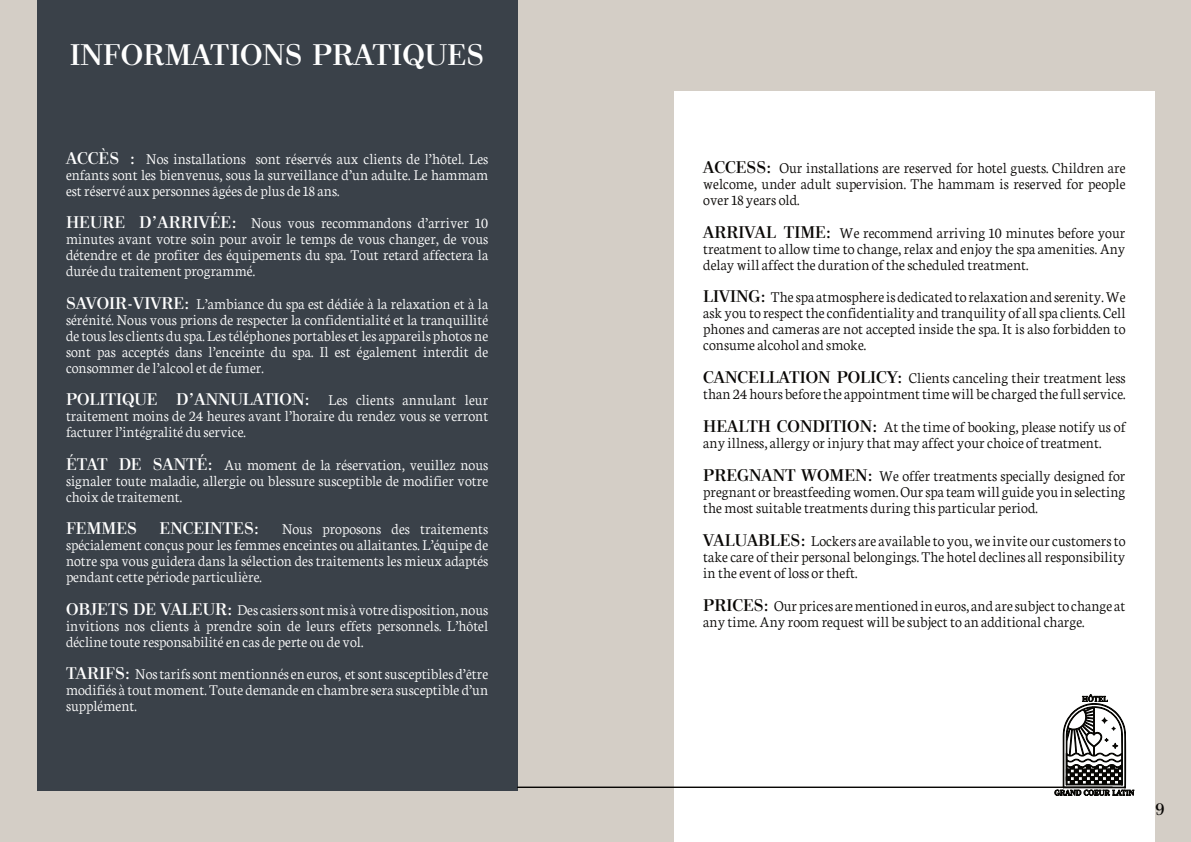
<style>
.page{position:relative;width:1191px;height:842px;background:#d4cec6}
.page>*{position:absolute;margin:0;border:0;box-sizing:border-box;transform-origin:0 0}
.t1{font:28.2px "Vinegar";color:#fff}
.t2{font:300 16px/16px "Neuton";color:#fff;text-align:justify}
.t3{font:300 16px/16px "Neuton";color:#090705;text-align:justify}
.t4{font:16px "Vinegar";color:#fff}
.t5{font:16px "Vinegar";color:#090705}
.s1{font-family:"Vinegar";font-weight:400}
.s2{font-family:"Neuton";font-weight:300}
</style>
<div class="page">
<div style="left:37px;top:0;width:480px;height:791px;background:#3a4149"></div>
<div style="left:674px;top:91px;width:480px;height:751px;background:#fff"></div>
<div style="left:517px;top:787px;width:595px;height:1px;background:#b28b43;border:1px solid #080704"></div>
<svg style="left:1054px;top:694px;width:80px;height:102px"></svg>
<h1 class="t1" style="left:70px;top:44px;width:416px">INFORMATIONS PRATIQUES</h1>
<p class="t2" style="left:66px;top:150px;width:424px"><span class="s1">ACCÈS :</span> Nos installations sont réservés aux clients de l’hôtel. Les enfants sont les bienvenus, sous la surveillance d’un adulte. Le hammam est réservé aux personnes âgées de plus de 18 ans.</p>
<p class="t2" style="left:66px;top:214px;width:424px"><span class="s1">HEURE D’ARRIVÉE:</span> Nous vous recommandons d’arriver 10 minutes avant votre soin pour avoir le temps de vous changer, de vous détendre et de profiter des équipements du spa. Tout retard affectera la durée du traitement programmé.</p>
<p class="t2" style="left:66px;top:295px;width:424px"><span class="s1">SAVOIR-VIVRE:</span> L’ambiance du spa est dédiée à la relaxation et à la sérénité. Nous vous prions de respecter la confidentialité et la tranquillité de tous les clients du spa. Les téléphones portables et les appareils photos ne sont pas acceptés dans l’enceinte du spa. Il est également interdit de consommer de l’alcool et de fumer.</p>
<p class="t4" style="left:66px;top:393px;width:424px">POLITIQUE D’ANNULATION: <span class="s2">Les clients annulant leur</span></p>
<p class="t2" style="left:66px;top:407px;width:424px">traitement moins de 24 heures avant l’horaire du rendez vous se verront facturer l’intégralité du service.</p>
<p class="t2" style="left:66px;top:456px;width:424px"><span class="s1">ÉTAT DE SANTÉ:</span> Au moment de la réservation, veuillez nous signaler toute maladie, allergie ou blessure susceptible de modifier votre choix de traitement.</p>
<p class="t4" style="left:66px;top:522px;width:72px">FEMMES</p>
<p class="t4" style="left:160px;top:522px;width:101px">ENCEINTES:</p>
<p class="t2" style="left:66px;top:520px;width:424px;text-indent:216px">Nous proposons des traitements spécialement conçus pour les femmes enceintes ou allaitantes. L’équipe de notre spa vous guidera dans la sélection des traitements les mieux adaptés pendant cette période particulière.</p>
<p class="t2" style="left:66px;top:600px;width:424px"><span class="s1">OBJETS DE VALEUR:</span> Des casiers sont mis à votre disposition, nous invitions nos clients à prendre soin de leurs effets personnels. L’hôtel décline toute responsabilité en cas de perte ou de vol.</p>
<p class="t2" style="left:66px;top:665px;width:424px"><span class="s1">TARIFS:</span> Nos tarifs sont mentionnés en euros, et sont susceptibles d’être modifiés à tout moment. Toute demande en chambre sera susceptible d’un supplément.</p>
<p class="t3" style="left:703px;top:158px;width:424px"><span class="s1">ACCESS:</span> Our installations are reserved for hotel guests. Children are welcome, under adult supervision. The hammam is reserved for people over 18 years old.</p>
<p class="t3" style="left:703px;top:223px;width:424px"><span class="s1">ARRIVAL TIME:</span> We recommend arriving 10 minutes before your treatment to allow time to change, relax and enjoy the spa amenities. Any delay will affect the duration of the scheduled treatment.</p>
<p class="t3" style="left:703px;top:288px;width:424px"><span class="s1">LIVING:</span> The spa atmosphere is dedicated to relaxation and serenity. We ask you to respect the confidentiality and tranquility of all spa clients. Cell phones and cameras are not accepted inside the spa. It is also forbidden to consume alcohol and smoke.</p>
<p class="t3" style="left:703px;top:369px;width:424px"><span class="s1">CANCELLATION POLICY:</span> Clients canceling their treatment less than 24 hours before the appointment time will be charged the full service.</p>
<p class="t3" style="left:703px;top:417px;width:424px;line-height:16.5px"><span class="s1">HEALTH CONDITION:</span> At the time of booking, please notify us of any illness, allergy or injury that may affect your choice of treatment.</p>
<p class="t3" style="left:703px;top:467px;width:424px"><span class="s1">PREGNANT WOMEN:</span> We offer treatments specially designed for pregnant or breastfeeding women. Our spa team will guide you in selecting the most suitable treatments during this particular period.</p>
<p class="t3" style="left:703px;top:532px;width:424px"><span class="s1">VALUABLES:</span> Lockers are available to you, we invite our customers to take care of their personal belongings. The hotel declines all responsibility in the event of loss or theft.</p>
<p class="t3" style="left:703px;top:597px;width:424px"><span class="s1">PRICES:</span> Our prices are mentioned in euros, and are subject to change at any time. Any room request will be subject to an additional charge.</p>
<p class="t5" style="left:1155px;top:803px;width:11px">9</p>
</div>
